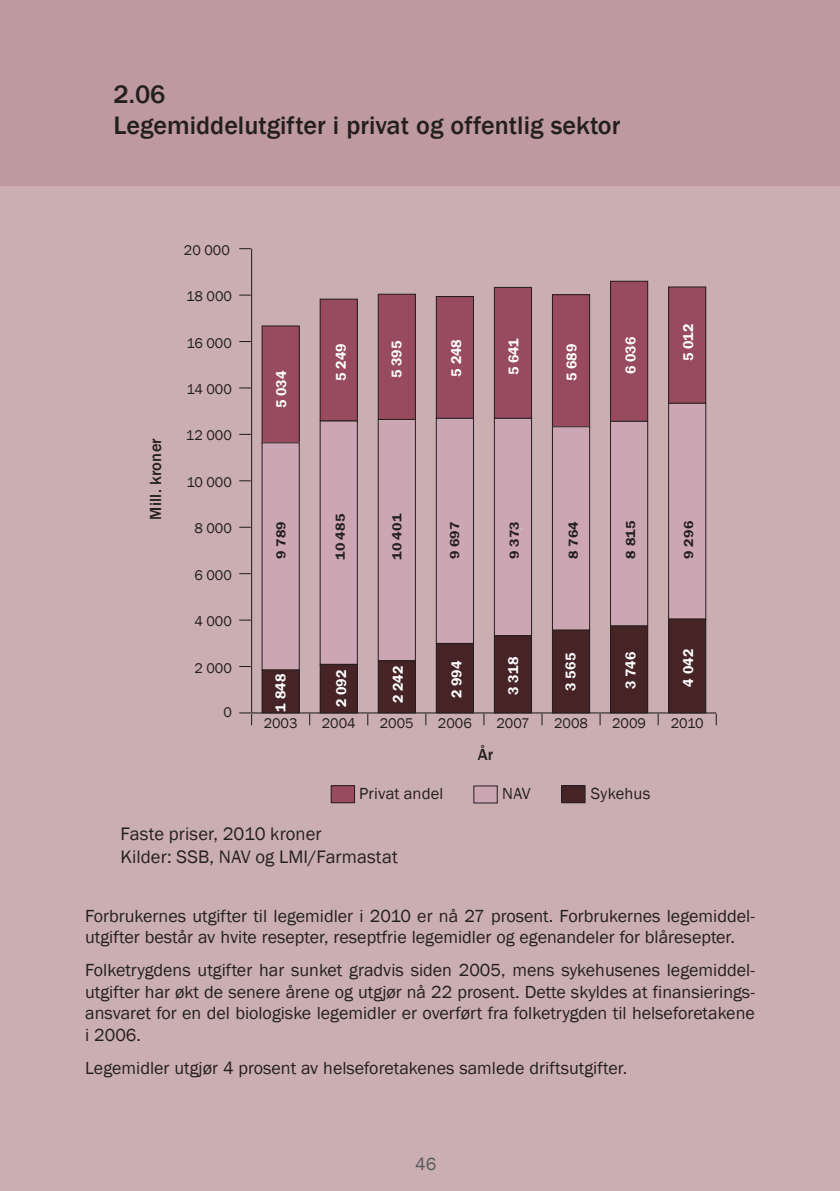
<style>
.page{position:relative;width:840px;height:1191px;background:#fff}
.page>*{position:absolute;margin:0;border:0;box-sizing:border-box;transform-origin:0 0}
.t1{font:500 26px/31.2px "Franklin Gothic";color:#231f20}
.t2{font:18.6px/22.2px "Franklin Gothic";letter-spacing:.005em;color:#231f20}
.t3{font:18px/21.6px "Franklin Gothic";color:#231f20}
.t4{font:18px "Franklin Gothic";color:#56585c}
.t5{font:16.6px "Franklin Gothic";letter-spacing:.01em;color:#231f20}
.t6{font:500 16.6px "Franklin Gothic";letter-spacing:.01em;color:#231f20}
.t7{font:14.4px "Franklin Gothic";color:#231f20}
.t8{font:600 14.4px "Franklin Gothic";color:#fff}
.t9{font:600 13.4px "Franklin Gothic";letter-spacing:.015em;color:#231f20;scale:1.08 1}
</style>
<div class="page">
<div style="left:0;top:0;width:839px;height:1191px;background:#cbaeb2"></div>
<div style="left:0;top:0;width:839px;height:185px;background:#be99a0"></div>
<hr style="left:251px;top:712px;width:464px;height:1px;background:#231f20">
<svg style="left:309px;top:713px;width:1px;height:12px"></svg>
<svg style="left:367px;top:713px;width:1px;height:12px"></svg>
<svg style="left:425px;top:713px;width:1px;height:12px"></svg>
<svg style="left:483px;top:713px;width:1px;height:12px"></svg>
<svg style="left:541px;top:713px;width:1px;height:12px"></svg>
<svg style="left:599px;top:713px;width:1px;height:12px"></svg>
<svg style="left:657px;top:713px;width:1px;height:12px"></svg>
<svg style="left:715px;top:713px;width:1px;height:12px"></svg>
<hr style="left:251px;top:249px;width:1px;height:464px;background:#231f20">
<svg style="left:239px;top:712px;width:13px;height:13px"></svg>
<svg style="left:239px;top:666px;width:12px;height:1px"></svg>
<svg style="left:239px;top:619px;width:12px;height:1px"></svg>
<svg style="left:239px;top:573px;width:12px;height:1px"></svg>
<svg style="left:239px;top:527px;width:12px;height:1px"></svg>
<svg style="left:239px;top:480px;width:12px;height:1px"></svg>
<svg style="left:239px;top:434px;width:12px;height:1px"></svg>
<svg style="left:239px;top:387px;width:12px;height:1px"></svg>
<svg style="left:239px;top:341px;width:12px;height:1px"></svg>
<svg style="left:239px;top:294px;width:12px;height:2px"></svg>
<svg style="left:239px;top:248px;width:12px;height:1px"></svg>
<div style="left:262px;top:326px;width:37px;height:117px;background:#984a5f"></div>
<div style="left:262px;top:326px;width:37px;height:117px;border:1px solid #231f20"></div>
<div style="left:320px;top:299px;width:37px;height:122px;background:#984a5f"></div>
<div style="left:320px;top:299px;width:37px;height:122px;border:1px solid #231f20"></div>
<div style="left:378px;top:294px;width:37px;height:125px;background:#984a5f"></div>
<div style="left:378px;top:294px;width:37px;height:126px;border:1px solid #231f20"></div>
<div style="left:436px;top:296px;width:37px;height:122px;background:#984a5f"></div>
<div style="left:436px;top:296px;width:37px;height:122px;border:1px solid #231f20"></div>
<div style="left:494px;top:287px;width:37px;height:131px;background:#984a5f"></div>
<div style="left:494px;top:287px;width:37px;height:131px;border:1px solid #231f20"></div>
<div style="left:552px;top:295px;width:37px;height:132px;background:#984a5f"></div>
<div style="left:552px;top:294px;width:37px;height:133px;border:1px solid #231f20"></div>
<div style="left:610px;top:281px;width:37px;height:140px;background:#984a5f"></div>
<div style="left:610px;top:281px;width:37px;height:140px;border:1px solid #231f20"></div>
<div style="left:668px;top:287px;width:37px;height:116px;background:#984a5f"></div>
<div style="left:668px;top:287px;width:37px;height:116px;border:1px solid #231f20"></div>
<div style="left:262px;top:443px;width:37px;height:227px;background:#cda6b4"></div>
<div style="left:320px;top:421px;width:37px;height:243px;background:#cda6b4"></div>
<div style="left:320px;top:421px;width:37px;height:243px;border:1px solid #231f20"></div>
<div style="left:378px;top:419px;width:37px;height:242px;background:#cda6b4"></div>
<div style="left:378px;top:419px;width:37px;height:242px;border:1px solid #231f20"></div>
<div style="left:436px;top:418px;width:37px;height:225px;background:#cda6b4"></div>
<div style="left:436px;top:418px;width:37px;height:225px;border:1px solid #231f20"></div>
<div style="left:494px;top:418px;width:37px;height:218px;background:#cda6b4"></div>
<div style="left:494px;top:418px;width:37px;height:218px;border:1px solid #231f20"></div>
<div style="left:552px;top:427px;width:37px;height:203px;background:#cda6b4"></div>
<div style="left:552px;top:426px;width:37px;height:204px;border:1px solid #231f20"></div>
<div style="left:610px;top:421px;width:37px;height:205px;background:#cda6b4"></div>
<div style="left:610px;top:421px;width:37px;height:205px;border:1px solid #231f20"></div>
<div style="left:668px;top:403px;width:37px;height:216px;background:#cda6b4"></div>
<div style="left:668px;top:403px;width:37px;height:216px;border:1px solid #231f20"></div>
<div style="left:262px;top:670px;width:37px;height:43px;background:#462325"></div>
<div style="left:262px;top:670px;width:37px;height:43px;border:1px solid #231f20"></div>
<div style="left:320px;top:664px;width:37px;height:49px;background:#462325"></div>
<div style="left:320px;top:664px;width:37px;height:49px;border:1px solid #231f20"></div>
<div style="left:378px;top:661px;width:37px;height:52px;background:#462325"></div>
<div style="left:378px;top:660px;width:37px;height:53px;border:1px solid #231f20"></div>
<div style="left:436px;top:643px;width:37px;height:70px;background:#462325"></div>
<div style="left:436px;top:643px;width:37px;height:70px;border:1px solid #231f20"></div>
<div style="left:494px;top:636px;width:37px;height:77px;background:#462325"></div>
<div style="left:494px;top:635px;width:37px;height:78px;border:1px solid #231f20"></div>
<div style="left:552px;top:630px;width:37px;height:83px;background:#462325"></div>
<div style="left:552px;top:630px;width:37px;height:83px;border:1px solid #231f20"></div>
<div style="left:610px;top:626px;width:37px;height:87px;background:#462325"></div>
<div style="left:610px;top:626px;width:37px;height:87px;border:1px solid #231f20"></div>
<div style="left:668px;top:619px;width:37px;height:94px;background:#462325"></div>
<div style="left:668px;top:619px;width:37px;height:94px;border:1px solid #231f20"></div>
<div style="left:331px;top:785px;width:23px;height:17px;background:#984a5f"></div>
<div style="left:331px;top:785px;width:23px;height:18px;border:1px solid #231f20"></div>
<div style="left:561px;top:785px;width:23px;height:17px;background:#462325"></div>
<div style="left:561px;top:785px;width:24px;height:18px;border:1px solid #231f20"></div>
<div style="left:473px;top:786px;width:24px;height:17px;background:#cda6b4"></div>
<h1 class="t1" style="left:113px;top:79px;width:508px">2.06<br>Legemiddelutgifter i privat og offentlig sektor</h1>
<p class="t7" style="left:184px;top:241px;width:47px">20 000</p>
<p class="t6" style="left:145px;top:519px;width:83px;rotate:-90deg">Mill. kroner</p>
<p class="t7" style="left:186px;top:287px;width:47px">18 000</p>
<p class="t7" style="left:186px;top:334px;width:47px">16 000</p>
<p class="t7" style="left:186px;top:380px;width:47px">14 000</p>
<p class="t7" style="left:186px;top:427px;width:47px">12 000</p>
<p class="t7" style="left:186px;top:473px;width:47px">10 000</p>
<p class="t7" style="left:194px;top:519px;width:39px">8 000</p>
<p class="t7" style="left:194px;top:566px;width:39px">6 000</p>
<p class="t7" style="left:194px;top:612px;width:39px">4 000</p>
<p class="t7" style="left:194px;top:659px;width:39px">2 000</p>
<p class="t7" style="left:223px;top:703px;width:10px">0</p>
<p class="t8" style="left:272px;top:408px;width:39px;rotate:-90deg">5 034</p>
<p class="t8" style="left:332px;top:381px;width:39px;rotate:-90deg">5 249</p>
<p class="t8" style="left:387px;top:378px;width:39px;rotate:-90deg">5 395</p>
<p class="t8" style="left:447px;top:376px;width:39px;rotate:-90deg">5 248</p>
<p class="t8" style="left:504px;top:375px;width:39px;rotate:-90deg">5 641</p>
<p class="t8" style="left:562px;top:381px;width:39px;rotate:-90deg">5 689</p>
<p class="t8" style="left:621px;top:374px;width:39px;rotate:-90deg">6 036</p>
<p class="t9" style="left:272px;top:558px;width:36px;rotate:-90deg">9 789</p>
<p class="t9" style="left:332px;top:559px;width:44px;rotate:-90deg">10 485</p>
<p class="t9" style="left:388px;top:559px;width:44px;rotate:-90deg">10 401</p>
<p class="t9" style="left:446px;top:559px;width:36px;rotate:-90deg">9 697</p>
<p class="t9" style="left:506px;top:558px;width:36px;rotate:-90deg">9 373</p>
<p class="t9" style="left:564px;top:558px;width:36px;rotate:-90deg">8 764</p>
<p class="t9" style="left:622px;top:558px;width:37px;rotate:-90deg">8 815</p>
<p class="t8" style="left:271px;top:711px;width:39px;rotate:-90deg">1 848</p>
<p class="t8" style="left:332px;top:707px;width:39px;rotate:-90deg">2 092</p>
<p class="t8" style="left:389px;top:703px;width:39px;rotate:-90deg">2 242</p>
<p class="t8" style="left:447px;top:698px;width:39px;rotate:-90deg">2 994</p>
<p class="t8" style="left:504px;top:695px;width:40px;rotate:-90deg">3 318</p>
<p class="t8" style="left:561px;top:690px;width:40px;rotate:-90deg">3 565</p>
<p class="t8" style="left:621px;top:688px;width:39px;rotate:-90deg">3 746</p>
<p class="t8" style="left:679px;top:361px;width:39px;rotate:-90deg">5 012</p>
<p class="t9" style="left:680px;top:558px;width:37px;rotate:-90deg">9 296</p>
<p class="t8" style="left:679px;top:686px;width:40px;rotate:-90deg">4 042</p>
<p class="t7" style="left:263px;top:714px;width:35px">2003</p>
<p class="t7" style="left:321px;top:714px;width:35px">2004</p>
<p class="t7" style="left:379px;top:714px;width:35px">2005</p>
<p class="t7" style="left:437px;top:714px;width:35px">2006</p>
<p class="t7" style="left:496px;top:714px;width:35px">2007</p>
<p class="t7" style="left:553px;top:714px;width:35px">2008</p>
<p class="t7" style="left:611px;top:714px;width:35px">2009</p>
<p class="t7" style="left:670px;top:714px;width:34px">2010</p>
<p class="t6" style="left:477px;top:744px;width:17px">År</p>
<p class="t5" style="left:359px;top:783px;width:86px">Privat andel</p>
<p class="t5" style="left:502px;top:782px;width:30px">NAV</p>
<p class="t5" style="left:590px;top:783px;width:61px">Sykehus</p>
<p class="t2" style="left:120px;top:823px;width:278px">Faste priser, 2010 kroner<br>Kilder: SSB, NAV og LMI/Farmastat</p>
<p class="t3" style="left:85px;top:905px;width:670px">Forbrukernes utgifter til legemidler i 2010 er nå 27 prosent. Forbrukernes legemiddel&shy;utgifter består av hvite resepter, reseptfrie legemidler og egenandeler for blåresepter.</p>
<p class="t3" style="left:85px;top:960px;width:670px;text-align:justify">Folketrygdens utgifter har sunket gradvis siden 2005, mens sykehusenes legemiddel&shy;utgifter har økt de senere årene og utgjør nå 22 prosent. Dette skyldes at finansierings&shy;ansvaret for en del biologiske legemidler er overført fra folketrygden til helseforetakene i 2006.</p>
<p class="t3" style="left:85px;top:1057px;width:543px">Legemidler utgjør 4 prosent av helseforetakenes samlede driftsutgifter.</p>
<p class="t4" style="left:415px;top:1152px;width:23px">46</p>
</div>
